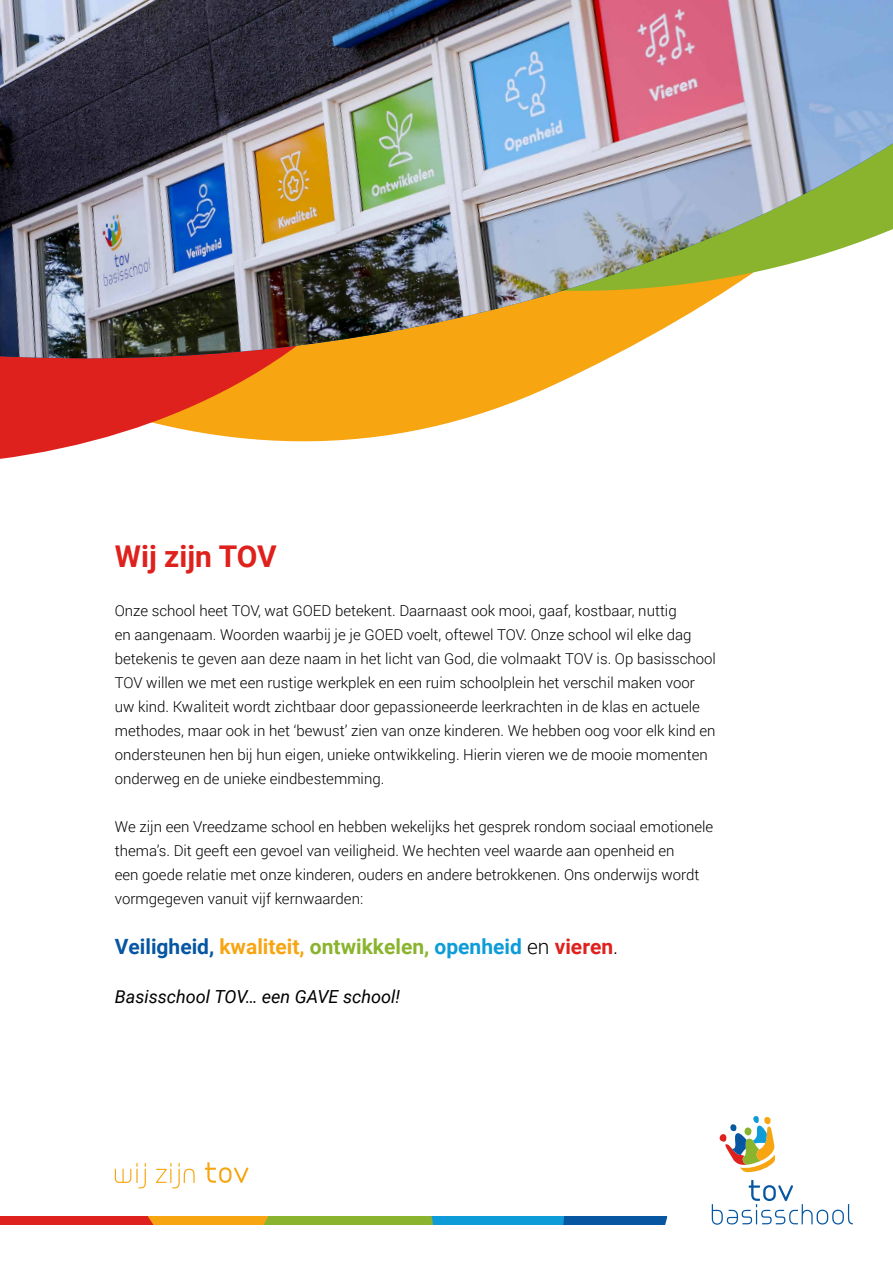
<style>
.page{position:relative;width:893px;height:1263px;background:#fff}
.page>*{position:absolute;margin:0;border:0;box-sizing:border-box;transform-origin:0 0}
.t1{font:700 30px "Roboto";color:#df211d}
.t2{font:700 21px "Roboto";color:#8ab42e}
.t3{font:italic 18px "Roboto";color:#000}
.t4{font:300 15px/24px "Roboto";color:#000}
.s1{color:#0656a2}
.s2{color:#f7a511}
.s3{color:#0e9cd8}
.s4{font-weight:300;color:#000}
.s5{color:#df211d}
</style>
<div class="page">
<svg style="left:205px;top:1162px;width:43px;height:21px"></svg>
<svg style="left:115px;top:1163px;width:31px;height:25px"></svg>
<svg style="left:156px;top:1163px;width:39px;height:25px"></svg>
<svg style="left:0;top:374px;width:577px;height:85px"></svg>
<img style="left:0;top:0;width:893px;height:374px">
<svg style="left:712px;top:1180px;width:141px;height:45px"></svg>
<svg style="left:719px;top:1116px;width:56px;height:56px"></svg>
<svg style="left:0;top:1216px;width:668px;height:9px;background:#837d58"></svg>
<h1 class="t1" style="left:115px;top:536px;width:164px">Wij zijn TOV</h1>
<p class="t4" style="left:115px;top:598px;width:603px">Onze school heet TOV, wat GOED betekent. Daarnaast ook mooi, gaaf, kostbaar, nuttig<br>en aangenaam. Woorden waarbij je je GOED voelt, oftewel TOV. Onze school wil elke dag betekenis te geven aan deze naam in het licht van God, die volmaakt TOV is. Op basisschool TOV willen we met een rustige werkplek en een ruim schoolplein het verschil maken voor uw kind. Kwaliteit wordt zichtbaar door gepassioneerde leerkrachten in de klas en actuele methodes, maar ook in het ‘bewust’ zien van onze kinderen. We hebben oog voor elk kind en ondersteunen hen bij hun eigen, unieke ontwikkeling. Hierin vieren we de mooie momenten onderweg en de unieke eindbestemming.</p>
<p class="t4" style="left:115px;top:814px;width:600px">We zijn een Vreedzame school en hebben wekelijks het gesprek rondom sociaal emotionele thema’s. Dit geeft een gevoel van veiligheid. We hechten veel waarde aan openheid en<br>een goede relatie met onze kinderen, ouders en andere betrokkenen. Ons onderwijs wordt vormgegeven vanuit vijf kernwaarden:</p>
<h2 class="t2" style="left:115px;top:931px;width:505px"><span class="s1">Veiligheid,</span> <span class="s2">kwaliteit,</span> ontwikkelen, <span class="s3">openheid</span> <span class="s4">en</span> <span class="s5">vieren</span><span class="s4">.</span></h2>
<p class="t3" style="left:115px;top:984px;width:287px">Basisschool TOV… een GAVE school!</p>
</div>
